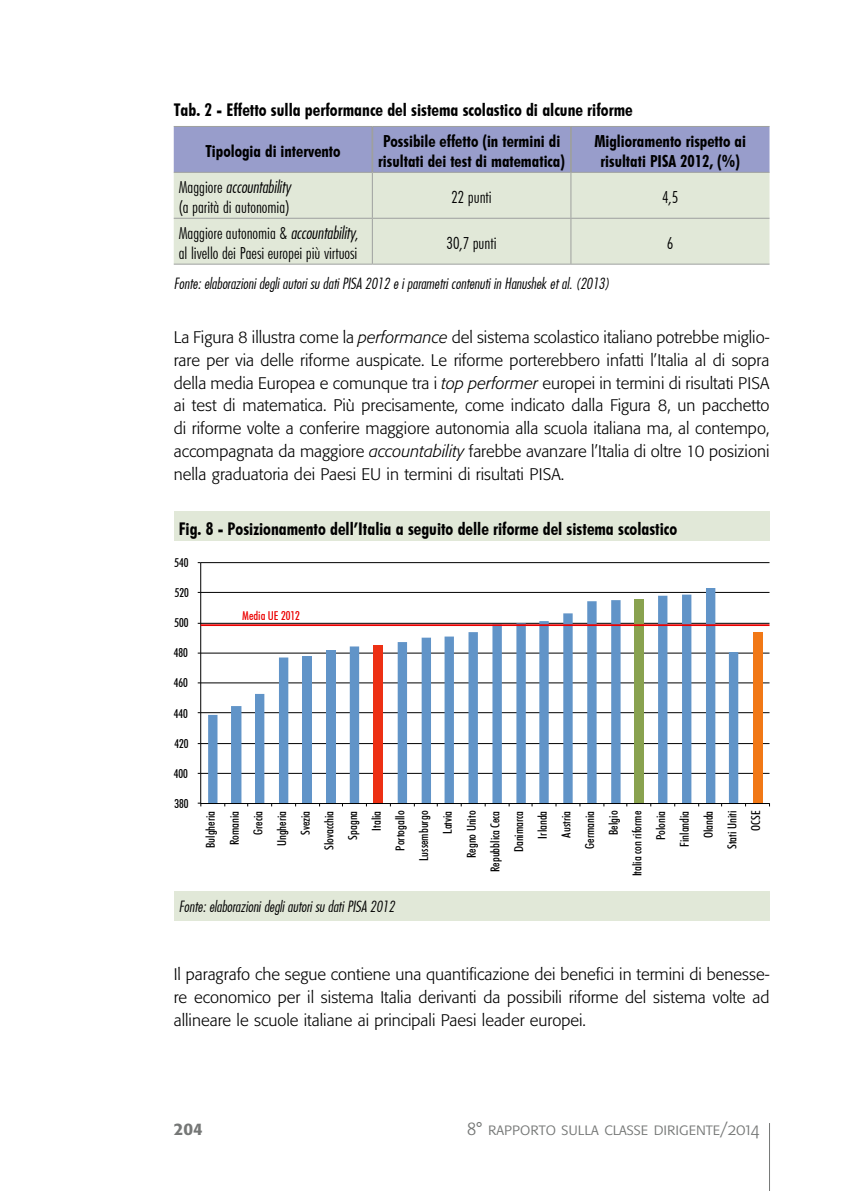
<style>
.page{position:relative;width:844px;height:1191px;background:#fff}
.page>*{position:absolute;margin:0;border:0;box-sizing:border-box;transform-origin:0 0}
.t1{font:700 condensed 17.5px "Futura BT";color:#000}
.t2{font:17.5px "Formata Light SC";color:#757776}
.t3{font:300 16.62px/22.8px "Formata";color:#000;text-align:justify}
.t4{font:700 condensed 16.62px/19.9px "Futura BT";color:#000}
.t5{font:300 condensed 16.62px/19.9px "Futura BT";color:#000}
.t6{font:16.62px "Futura Lt Cn BT Italic";color:#000}
.t7{font:500 16.62px "Formata";color:#757776}
.t8{font:14.88px "Futura Lt Cn BT Italic";color:#000}
.t9{font:500 condensed 12.25px/23.6px "Futura BT";color:#000;text-align:right}
.t10{font:500 condensed 12.25px "Futura BT";color:#eb0000}
.s1{font-family:"Futura BT";font-weight:300;font-stretch:condensed}
.s2{font-family:"Futura Lt Cn BT Italic";font-weight:400;font-stretch:normal}
.s3{font-style:italic}
</style>
<div class="page">
<hr style="left:768px;top:1123px;width:1px;height:68px;background:#757776">
<div style="left:174px;top:127px;width:595px;height:45px;background:#989dcb"></div>
<div style="left:174px;top:173px;width:595px;height:91px;background:#e1e8d8"></div>
<hr style="left:174px;top:126px;width:198px;height:1px;background:#9ea09f">
<hr style="left:372px;top:126px;width:198px;height:1px;background:#9ea09f">
<hr style="left:570px;top:126px;width:199px;height:1px;background:#9ea09f">
<hr style="left:174px;top:172px;width:198px;height:1px;background:#9ea09f">
<hr style="left:372px;top:172px;width:198px;height:1px;background:#9ea09f">
<hr style="left:372px;top:173px;width:1px;height:45px;background:#9ea09f">
<hr style="left:570px;top:172px;width:199px;height:1px;background:#9ea09f">
<hr style="left:570px;top:173px;width:1px;height:45px;background:#9ea09f">
<hr style="left:174px;top:218px;width:198px;height:1px;background:#9ea09f">
<hr style="left:372px;top:218px;width:198px;height:1px;background:#9ea09f">
<hr style="left:372px;top:219px;width:1px;height:45px;background:#9ea09f">
<hr style="left:570px;top:218px;width:199px;height:1px;background:#9ea09f">
<hr style="left:570px;top:219px;width:1px;height:45px;background:#9ea09f">
<hr style="left:174px;top:264px;width:198px;height:1px;background:#9ea09f">
<hr style="left:372px;top:264px;width:198px;height:1px;background:#9ea09f">
<hr style="left:570px;top:264px;width:199px;height:1px;background:#9ea09f">
<hr style="left:371px;top:127px;width:2px;height:45px;background:#9ea09f">
<hr style="left:570px;top:127px;width:1px;height:45px;background:#9ea09f">
<hr style="left:201px;top:773px;width:568px;height:1px;background:#000">
<hr style="left:201px;top:743px;width:568px;height:1px;background:#000">
<hr style="left:201px;top:712px;width:568px;height:1px;background:#000">
<hr style="left:201px;top:682px;width:568px;height:1px;background:#000">
<hr style="left:201px;top:653px;width:568px;height:1px;background:#000">
<hr style="left:201px;top:623px;width:568px;height:1px;background:#000">
<hr style="left:201px;top:592px;width:568px;height:1px;background:#000">
<hr style="left:201px;top:562px;width:568px;height:1px;background:#000">
<div style="left:752px;top:632px;width:10px;height:171px;background:#f17816"></div>
<svg style="left:208px;top:588px;width:530px;height:215px"></svg>
<hr style="left:200px;top:562px;width:1px;height:241px;background:#000">
<hr style="left:201px;top:803px;width:568px;height:1px;background:#000">
<hr style="left:201px;top:624px;width:568px;height:2px;background:#eb0000">
<div style="left:174px;top:511px;width:595px;height:30px;background:#e1e8d8"></div>
<div style="left:174px;top:891px;width:595px;height:29px;background:#e1e8d8"></div>
<p class="t1" style="left:174px;top:99px;width:460px">Tab. 2 - Effetto sulla performance del sistema scolastico di alcune riforme</p>
<p class="t4" style="left:205px;top:141px;width:137px">Tipologia di intervento</p>
<p class="t4" style="left:378px;top:131px;width:188px">Possibile effetto (in termini di risultati dei test di matematica)</p>
<p class="t4" style="left:594px;top:131px;width:153px;text-align:center">Miglioramento rispetto ai risultati PISA 2012, (%)</p>
<p class="t6" style="left:179px;top:177px;width:113px"><span class="s1">Maggiore</span> accountability</p>
<p class="t5" style="left:179px;top:197px;width:112px">(a parità di autonomia)</p>
<p class="t5" style="left:451px;top:187px;width:42px">22 punti</p>
<p class="t5" style="left:662px;top:187px;width:18px">4,5</p>
<p class="t5" style="left:179px;top:223px;width:181px">Maggiore autonomia &amp; <span class="s2">accountability</span>, al livello dei Paesi europei più virtuosi</p>
<p class="t5" style="left:446px;top:233px;width:52px">30,7 punti</p>
<p class="t5" style="left:666px;top:233px;width:8px">6</p>
<p class="t8" style="left:174px;top:274px;width:437px">Fonte: elaborazioni degli autori su dati PISA 2012 e i parametri contenuti in Hanushek et al. (2013)</p>
<p class="t3" style="left:174px;top:326px;width:597px">La Figura 8 illustra come la <span class="s3">performance</span> del sistema scolastico italiano potrebbe miglio&shy;rare per via delle riforme auspicate. Le riforme porterebbero infatti l’Italia al di sopra della media Europea e comunque tra i <span class="s3">top performer</span> europei in termini di risultati PISA ai test di matematica. Più precisamente, come indicato dalla Figura 8, un pacchetto di riforme volte a conferire maggiore autonomia alla scuola italiana ma, al contempo, accompagnata da maggiore <span class="s3">accountability</span> farebbe avanzare l’Italia di oltre 10 posizioni nella graduatoria dei Paesi EU in termini di risultati PISA.</p>
<p class="t1" style="left:179px;top:518px;width:500px">Fig. 8 - Posizionamento dell’Italia a seguito delle riforme del sistema scolastico</p>
<p class="t9" style="left:174px;top:551px;width:16px">540</p>
<p class="t9" style="left:175px;top:581px;width:16px">520</p>
<p class="t9" style="left:174px;top:611px;width:16px">500</p>
<p class="t9" style="left:174px;top:641px;width:16px">480</p>
<p class="t9" style="left:174px;top:671px;width:16px">460</p>
<p class="t9" style="left:174px;top:701px;width:16px">440</p>
<p class="t9" style="left:174px;top:731px;width:16px">420</p>
<p class="t9" style="left:174px;top:761px;width:16px">400</p>
<p class="t9" style="left:174px;top:791px;width:16px">380</p>
<p class="t10" style="left:242px;top:608px;width:59px">Media UE 2012</p>
<p class="t9" style="left:199px;top:876px;width:67px;rotate:-90deg">Bulgheria<br>Romania<br>Grecia<br>Ungheria<br>Svezia<br>Slovacchia<br>Spagna<br>Italia<br>Portogallo<br>Lussemburgo<br>Latvia<br>Regno Unito<br>Repubblica Ceca<br>Danimarca<br>Irlanda<br>Austria<br>Germania<br>Belgio<br>Italia con riforme<br>Polonia<br>Finlandia<br>Olanda<br>Stati Uniti<br>OCSE</p>
<p class="t8" style="left:179px;top:897px;width:217px">Fonte: elaborazioni degli autori su dati PISA 2012</p>
<p class="t3" style="left:174px;top:963px;width:597px">Il paragrafo che segue contiene una quantificazione dei benefici in termini di benesse&shy;re economico per il sistema Italia derivanti da possibili riforme del sistema volte ad allineare le scuole italiane ai principali Paesi leader europei.</p>
<p class="t7" style="left:174px;top:1118px;width:31px">204</p>
<p class="t2" style="left:467px;top:1118px;width:294px">8° rapporto sulla classe dirigente/2014</p>
</div>
